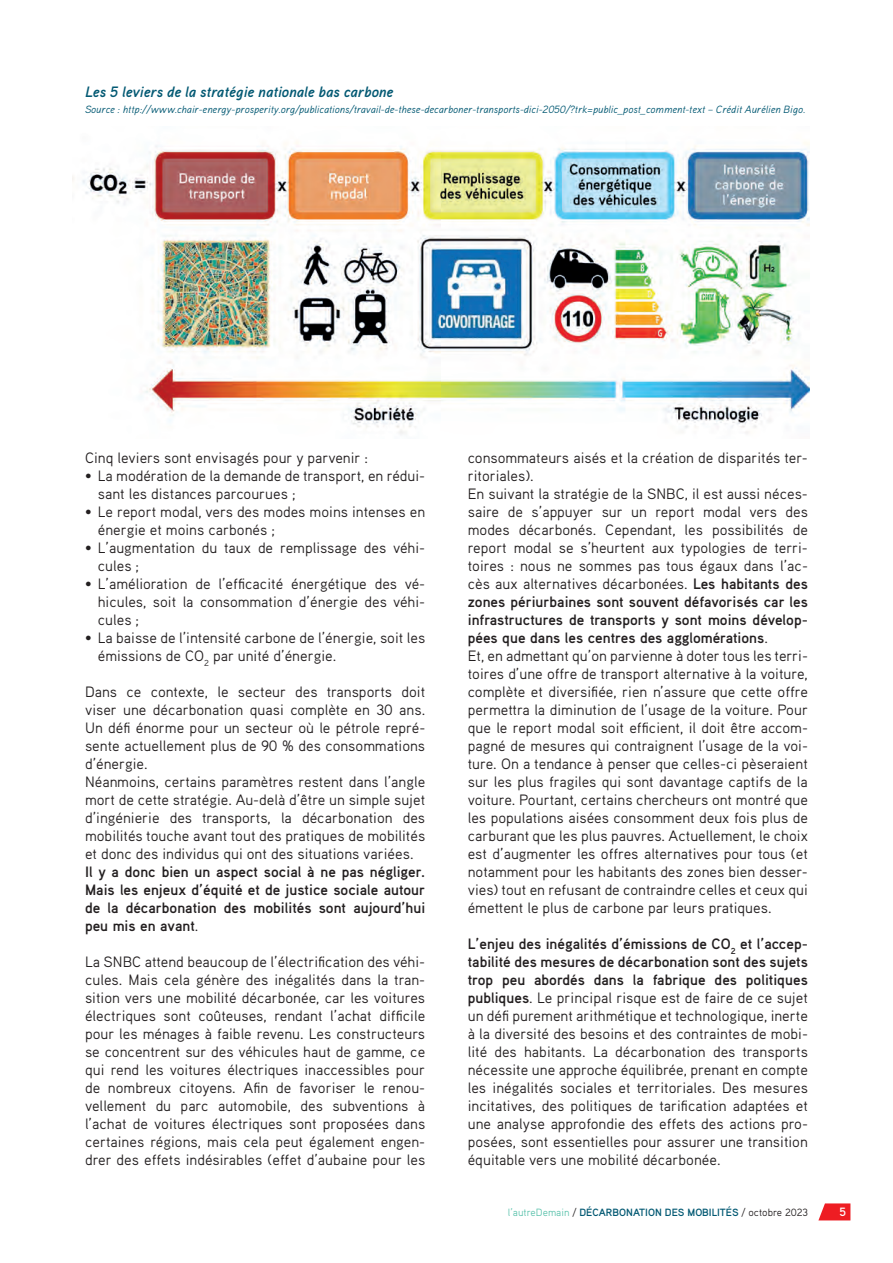
<style>
.page{position:relative;width:893px;height:1263px;background:#fff}
.page>*{position:absolute;margin:0;border:0;box-sizing:border-box;transform-origin:0 0}
.t1{font:15px/18px "Aaux Pro OT";color:#231f20}
.t2{font:700 15px/18px "Aaux Pro OT";color:#231f20;text-align:justify}
.t3{font:italic 700 15px "Aaux Pro OT";color:#035973}
.t4{font:700 12px "Aaux Pro OT";color:#fff}
.t5{font:italic 10.5px "Aaux Pro OT";color:#035973}
.t6{font:700 10.5px "Aaux Pro OT";color:#035973}
.s1{font-weight:400}
.s2{font-weight:700}
.s3{font-weight:400;color:#5dc3ad}
.s4{font-weight:400;color:#231f20}
</style>
<div class="page">
<svg style="left:818px;top:1203px;width:32px;height:17px"></svg>
<img style="left:72px;top:142px;width:738px;height:293px">
<p class="t3" style="left:85px;top:82px;width:310px">Les 5 leviers de la stratégie nationale bas carbone</p>
<p class="t5" style="left:85px;top:103px;width:722px">Source : http://www.chair-energy-prosperity.org/publications/travail-de-these-decarboner-transports-dici-2050/?trk=public_post_comment-text – Crédit Aurélien Bigo.</p>
<p class="t1" style="left:85px;top:448px;width:284px">Cinq leviers sont envisagés pour y parvenir :</p>
<p class="t1" style="left:98px;top:466px;width:329px;text-indent:-13px">• La modération de la demande de transport, en rédui&shy;sant les distances parcourues ;</p>
<p class="t1" style="left:98px;top:502px;width:329px;text-indent:-13px">• Le report modal, vers des modes moins intenses en énergie et moins carbonés ;</p>
<p class="t1" style="left:98px;top:538px;width:329px;text-indent:-13px">• L’augmentation du taux de remplissage des véhi&shy;cules ;</p>
<p class="t1" style="left:98px;top:574px;width:329px;text-align:justify;text-indent:-13px">• L’amélioration de l’efficacité énergétique des vé&shy;hicules, soit la consommation d’énergie des véhi&shy;cules ;</p>
<p class="t1" style="left:98px;top:628px;width:329px;text-indent:-13px">• La baisse de l’intensité carbone de l’énergie, soit les émissions de CO<sub>2</sub> par unité d’énergie.</p>
<p class="t1" style="left:85px;top:682px;width:342px">Dans ce contexte, le secteur des transports doit viser une décarbonation quasi complète en 30 ans.<br>Un défi énorme pour un secteur où le pétrole repré&shy;sente actuellement plus de 90 % des consommations d’énergie.<br>Néanmoins, certains paramètres restent dans l’angle mort de cette stratégie. Au-delà d’être un simple sujet d’ingénierie des transports, la décarbonation des mobilités touche avant tout des pratiques de mobilités et donc des individus qui ont des situations variées.</p>
<p class="t2" style="left:85px;top:862px;width:342px">Il y a donc bien un aspect social à ne pas négliger.<br>Mais les enjeux d’équité et de justice sociale autour de la décarbonation des mobilités sont aujourd’hui peu mis en avant<span class="s1">.</span></p>
<p class="t1" style="left:85px;top:952px;width:342px;text-align:justify">La SNBC attend beaucoup de l’électrification des véhi&shy;cules. Mais cela génère des inégalités dans la tran&shy;sition vers une mobilité décarbonée, car les voitures électriques sont coûteuses, rendant l’achat difficile pour les ménages à faible revenu. Les constructeurs se concentrent sur des véhicules haut de gamme, ce qui rend les voitures électriques inaccessibles pour de nombreux citoyens. Afin de favoriser le renou&shy;vellement du parc automobile, des subventions à l’achat de voitures électriques sont proposées dans certaines régions, mais cela peut également engen&shy;drer des effets indésirables (effet d’aubaine pour les</p>
<p class="t1" style="left:468px;top:448px;width:342px">consommateurs aisés et la création de disparités ter&shy;ritoriales).<br>En suivant la stratégie de la SNBC, il est aussi néces&shy;saire de s’appuyer sur un report modal vers des modes décarbonés. Cependant, les possibilités de report modal se s’heurtent aux typologies de terri&shy;toires : nous ne sommes pas tous égaux dans l’ac&shy;cès aux alternatives décarbonées. <span class="s2">Les habitants des zones périurbaines sont souvent défavorisés car les infrastructures de transports y sont moins dévelop&shy;pées que dans les centres des agglomérations</span>.<br>Et, en admettant qu’on parvienne à doter tous les terri&shy;toires d’une offre de transport alternative à la voiture, complète et diversifiée, rien n’assure que cette offre permettra la diminution de l’usage de la voiture. Pour que le report modal soit efficient, il doit être accom&shy;pagné de mesures qui contraignent l’usage de la voi&shy;ture. On a tendance à penser que celles-ci pèseraient sur les plus fragiles qui sont davantage captifs de la voiture. Pourtant, certains chercheurs ont montré que les populations aisées consomment deux fois plus de carburant que les plus pauvres. Actuellement, le choix est d’augmenter les offres alternatives pour tous (et notamment pour les habitants des zones bien desser&shy;vies) tout en refusant de contraindre celles et ceux qui émettent le plus de carbone par leurs pratiques.</p>
<p class="t1" style="left:468px;top:934px;width:342px;text-align:justify"><span class="s2">L’enjeu des inégalités d’émissions de CO</span><sub>2</sub> <span class="s2">et l’accep&shy;tabilité des mesures de décarbonation sont des sujets trop peu abordés dans la fabrique des politiques publiques</span>. Le principal risque est de faire de ce sujet un défi purement arithmétique et technologique, inerte à la diversité des besoins et des contraintes de mobi&shy;lité des habitants. La décarbonation des transports nécessite une approche équilibrée, prenant en compte les inégalités sociales et territoriales. Des mesures incitatives, des politiques de tarification adaptées et une analyse approfondie des effets des actions pro&shy;posées, sont essentielles pour assurer une transition équitable vers une mobilité décarbonée.</p>
<p class="t6" style="left:508px;top:1205px;width:301px"><span class="s3">l’autreDemain</span> <span class="s4">/</span> DÉCARBONATION DES MOBILITÉS <span class="s4">/ octobre 2023</span></p>
<p class="t4" style="left:840px;top:1204px;width:8px">5</p>
</div>
